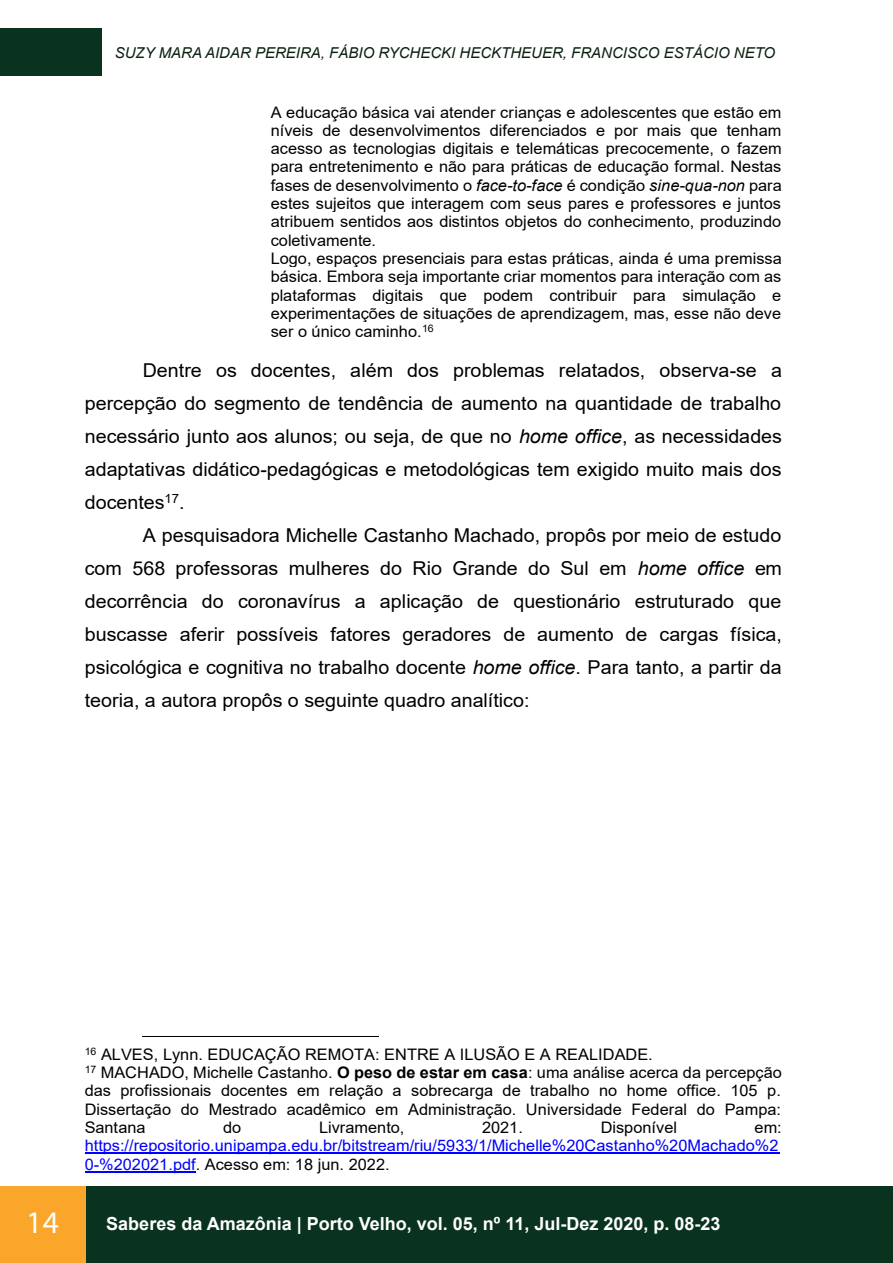
<style>
.page{position:relative;width:893px;height:1263px;background:#fff}
.page>*{position:absolute;margin:0;border:0;box-sizing:border-box;transform-origin:0 0}
.t1{font:31.5px "Myriad Pro";color:#fff}
.t2{font:19.05px "Arial";color:#000}
.t3{font:700 18px "Arial";color:#fff}
.t4{font:15.9px/18.3px "Arial";color:#000}
.t5{font:15.9px/18.3px "Arial";color:#00f}
.t6{font:italic 15px "Arial";color:#0a2011}
.s1{font-style:italic}
.s2{font-weight:700}
.s3{color:#000}
</style>
<div class="page">
<div style="left:0;top:28px;width:101px;height:48px;background:#09321f"></div>
<div style="left:0;top:1186px;width:893px;height:77px;background:#09321f"></div>
<div style="left:0;top:1186px;width:85px;height:77px;background:#f9a62a"></div>
<hr style="left:143px;top:1036px;width:236px;height:1px;background:#000">
<hr style="left:85px;top:1153px;width:694px;height:1px;background:#00f">
<hr style="left:85px;top:1171px;width:111px;height:1px;background:#00f">
<p class="t6" style="left:115px;top:43px;width:662px">SUZY MARA AIDAR PEREIRA, FÁBIO RYCHECKI HECKTHEUER, FRANCISCO ESTÁCIO NETO</p>
<p class="t4" style="left:271px;top:103px;width:513px">A educação básica vai atender crianças e adolescentes que estão em níveis de desenvolvimentos diferenciados e por mais que tenham acesso as tecnologias digitais e telemáticas precocemente, o fazem para entretenimento e não para práticas de educação formal. Nestas fases de desenvolvimento o <span class="s1">face-to-face</span> é condição <span class="s1">sine-qua-non</span> para estes sujeitos que interagem com seus pares e professores e juntos atribuem sentidos aos distintos objetos do conhecimento, produzindo coletivamente.<br>Logo, espaços presenciais para estas práticas, ainda é uma premissa básica. Embora seja importante criar momentos para interação com as plataformas digitais que podem contribuir para simulação e experimentações de situações de aprendizagem, mas, esse não deve ser o único caminho.<sup>16</sup></p>
<p class="t2" style="left:143px;top:357px;width:641px">Dentre os docentes, além dos problemas relatados, observa-se a</p>
<p class="t2" style="left:85px;top:390px;width:698px">percepção do segmento de tendência de aumento na quantidade de trabalho</p>
<p class="t2" style="left:85px;top:423px;width:699px">necessário junto aos alunos; ou seja, de que no <span class="s1">home office</span>, as necessidades</p>
<p class="t2" style="left:85px;top:456px;width:698px">adaptativas didático-pedagógicas e metodológicas tem exigido muito mais dos</p>
<p class="t2" style="left:85px;top:489px;width:101px">docentes<sup>17</sup>.</p>
<p class="t2" style="left:143px;top:522px;width:640px">A pesquisadora Michelle Castanho Machado, propôs por meio de estudo</p>
<p class="t2" style="left:85px;top:555px;width:699px">com 568 professoras mulheres do Rio Grande do Sul em <span class="s1">home office</span> em</p>
<p class="t2" style="left:85px;top:588px;width:698px">decorrência do coronavírus a aplicação de questionário estruturado que</p>
<p class="t2" style="left:85px;top:621px;width:699px">buscasse aferir possíveis fatores geradores de aumento de cargas física,</p>
<p class="t2" style="left:85px;top:654px;width:698px">psicológica e cognitiva no trabalho docente <span class="s1">home office</span>. Para tanto, a partir da</p>
<p class="t2" style="left:85px;top:687px;width:446px">teoria, a autora propôs o seguinte quadro analítico:</p>
<p class="t4" style="left:85px;top:1045px;width:699px"><sup>16</sup> ALVES, Lynn. EDUCAÇÃO REMOTA: ENTRE A ILUSÃO E A REALIDADE.<br><sup>17</sup> MACHADO, Michelle Castanho. <span class="s2">O peso de estar em casa</span>: uma análise acerca da percepção das profissionais docentes em relação a sobrecarga de trabalho no home office. 105 p.<br>Dissertação do Mestrado acadêmico em Administração. Universidade Federal do Pampa:<br>Santana</p>
<p class="t4" style="left:223px;top:1118px;width:20px">do</p>
<p class="t4" style="left:319px;top:1118px;width:87px">Livramento,</p>
<p class="t4" style="left:482px;top:1118px;width:42px">2021.</p>
<p class="t4" style="left:601px;top:1118px;width:78px">Disponível</p>
<p class="t5" style="left:85px;top:1118px;width:699px;text-indent:670px"><span class="s3">em: </span>https://repositorio.unipampa.edu.br/bitstream/riu/5933/1/Michelle%20Castanho%20Machado%2<br>0-%202021.pdf<span class="s3">. Acesso em: 18 jun. 2022.</span></p>
<h1 class="t1" style="left:26px;top:1202px;width:34px">14</h1>
<p class="t3" style="left:106px;top:1211px;width:616px">Saberes da Amazônia | Porto Velho, vol. 05, nº 11, Jul-Dez 2020, p. 08-23</p>
</div>
